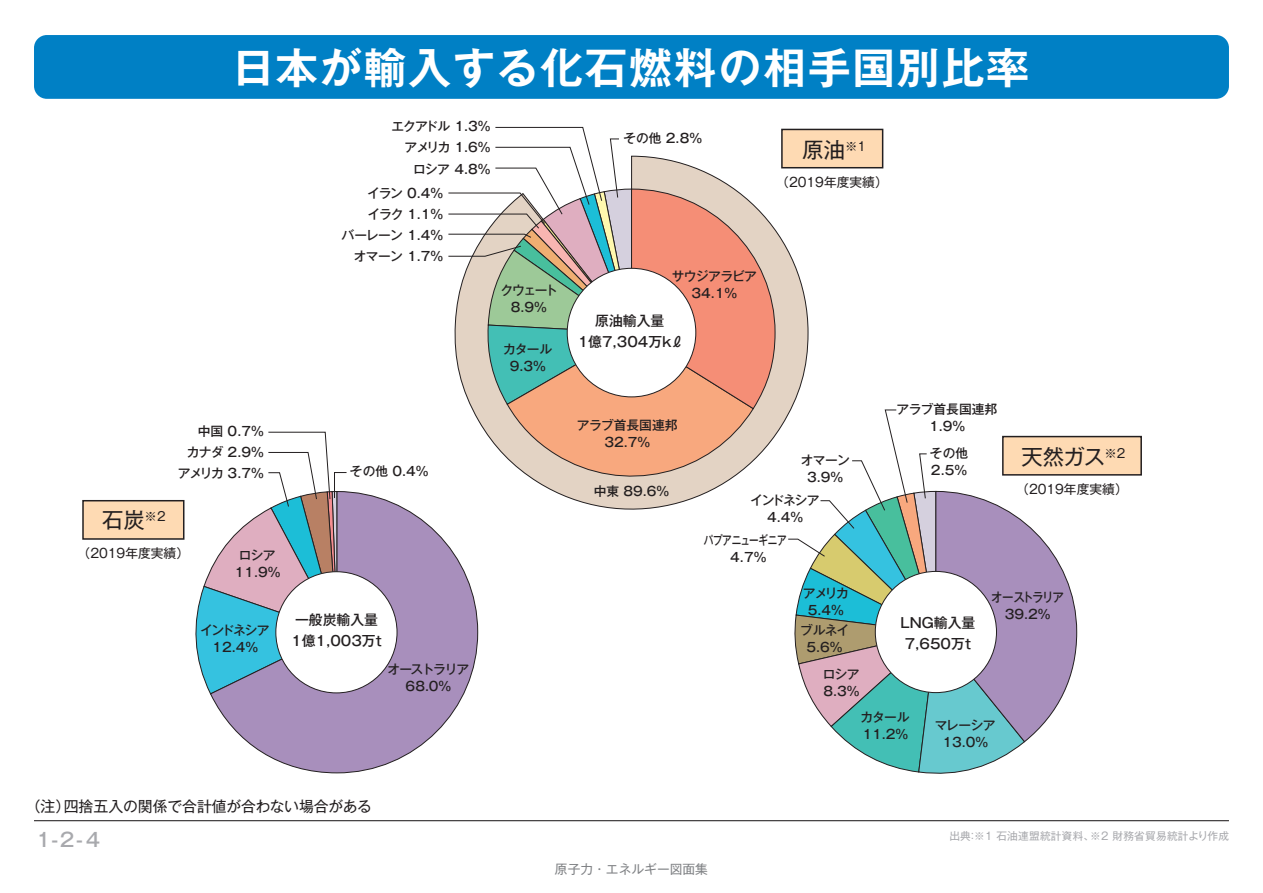
<style>
.page{position:relative;width:1263px;height:893px;background:#fff}
.page>*{position:absolute;margin:0;border:0;box-sizing:border-box;transform-origin:0 0}
.t1{font:700 42.45px "Gothic MB101 Pro De";letter-spacing:.05em;color:#fff}
.t2{font:21.3px "Gothic MB101 Pro";color:#231f20}
.t3{font:500 19.2px "Gothic MB101 Pro";color:#a8a9ad}
.t4{font:14.85px "Gothic MB101 Pro";letter-spacing:-.01em;color:#231f20}
.t5{font:500 13.8px/21.3px "Gothic MB101 Pro";color:#231f20;text-align:center}
.t6{font:500 12.75px/17px "Gothic MB101 Pro";letter-spacing:-.045em;color:#231f20;text-align:center}
.t7{font:12.75px "Gothic MB101 Pro";color:#231f20}
.t8{font:500 12.75px/17px "Gothic MB101 Pro";color:#231f20;text-align:center}
.t9{font:500 12.75px/21.3px "Gothic MB101 Pro";letter-spacing:-.075em;color:#231f20;text-align:right}
.t10{font:500 12.75px/17px "Gothic MB101 Pro";letter-spacing:-.045em;color:#231f20;text-align:center;scale:.75 1}
.t11{font:12.75px "Gothic MB101 Pro";color:#808285}
.t12{font:500 12.75px/17px "Gothic MB101 Pro";letter-spacing:-.08em;color:#231f20;text-align:center}
.t13{font:500 12.75px/17px "Gothic MB101 Pro";letter-spacing:-.12em;color:#231f20;text-align:center;scale:.9 1}
.t14{font:500 12.75px/17px "Gothic MB101 Pro";letter-spacing:-.1em;color:#231f20;text-align:center}
.t15{font:10.65px "Gothic MB101 Pro";letter-spacing:.025em;color:#a8a9ad}
</style>
<div class="page">
<div style="left:34px;top:35px;width:1195px;height:64px;background:#0080c5;border-radius:13px"></div>
<hr style="left:34px;top:820px;width:1195px;height:1px;background:#231f20">
<div style="left:1003px;top:437px;width:138px;height:38px;background:#fedab3"></div>
<div style="left:1002px;top:436px;width:140px;height:40px;border:2px solid #231f20"></div>
<svg style="left:788px;top:410px;width:289px;height:364px"></svg>
<div style="left:83px;top:501px;width:101px;height:38px;background:#fedab3"></div>
<div style="left:82px;top:500px;width:102px;height:40px;border:2px solid #231f20"></div>
<div style="left:782px;top:129px;width:101px;height:39px;background:#fedab3"></div>
<div style="left:781px;top:129px;width:102px;height:39px;border:2px solid #231f20"></div>
<svg style="left:564px;top:156px;width:245px;height:379px"></svg>
<svg style="left:210px;top:491px;width:268px;height:282px"></svg>
<div style="left:276px;top:572px;width:121px;height:121px;background:#fff;border-radius:50%"></div>
<svg style="left:195px;top:432px;width:152px;height:263px"></svg>
<svg style="left:448px;top:127px;width:328px;height:369px"></svg>
<h1 class="t1" style="left:232px;top:32px;width:798px">日本が輸入する化石燃料の相手国別比率</h1>
<p class="t9" style="left:391px;top:114px;width:101px">エクアドル 1.3％アメリカ 1.6％ロシア 4.8％</p>
<p class="t6" style="left:342px;top:180px;width:103px;line-height:21.3px;text-align:right">イラン 0.4％<br>イラク 1.1％<br>バーレーン 1.4％オマーン 1.7％</p>
<p class="t6" style="left:500px;top:280px;width:59px">クウェート<br>8.9％</p>
<p class="t6" style="left:503px;top:340px;width:51px">カタール<br>9.3％</p>
<h2 class="t2" style="left:102px;top:503px;width:65px">石炭<sup>※2</sup></h2>
<p class="t6" style="left:178px;top:419px;width:88px;line-height:21.3px;text-align:right">中国 0.7%<br>カナダ 2.9%アメリカ 3.7%</p>
<p class="t7" style="left:78px;top:542px;width:113px">（2019年度実績）</p>
<p class="t6" style="left:235px;top:545px;width:47px">ロシア<br>11.9%</p>
<p class="t6" style="left:350px;top:461px;width:80px">その他 0.4%</p>
<p class="t14" style="left:200px;top:620px;width:71px">インドネシア<br>12.4％</p>
<p class="t5" style="left:290px;top:607px;width:98px">一般炭輸入量<br>１億1,003万ｔ</p>
<p class="t12" style="left:388px;top:659px;width:83px">オーストラリア<br>68.0％</p>
<p class="t6" style="left:623px;top:128px;width:80px">その他 2.8％</p>
<h2 class="t2" style="left:802px;top:132px;width:65px">原油<sup>※1</sup></h2>
<p class="t7" style="left:776px;top:171px;width:113px">（2019年度実績）</p>
<p class="t6" style="left:672px;top:266px;width:87px">サウジアラビア<br>34.1％</p>
<p class="t5" style="left:578px;top:308px;width:108px">原油輸入量<br>1億7,304万ｋℓ</p>
<p class="t8" style="left:577px;top:415px;width:102px">アラブ首長国連邦<br>32.7％</p>
<p class="t6" style="left:594px;top:481px;width:77px">中東 89.6％</p>
<p class="t6" style="left:801px;top:450px;width:51px">オマーン<br>3.9％</p>
<p class="t6" style="left:750px;top:490px;width:71px">インドネシア<br>4.4％</p>
<p class="t10" style="left:704px;top:530px;width:112px">パプアニューギニア<br>4.7％</p>
<p class="t6" style="left:803px;top:583px;width:48px">アメリカ<br>5.4％</p>
<p class="t6" style="left:800px;top:620px;width:51px">ブルネイ<br>5.6％</p>
<p class="t6" style="left:823px;top:664px;width:38px;text-align:left">ロシア<br>8.3％</p>
<p class="t8" style="left:896px;top:399px;width:102px">アラブ首長国連邦<br>1.9％</p>
<p class="t6" style="left:930px;top:443px;width:40px;text-align:left">その他<br>2.5％</p>
<h2 class="t2" style="left:1021px;top:439px;width:105px">天然ガス<sup>※2</sup></h2>
<p class="t7" style="left:1016px;top:478px;width:113px">（2019年度実績）</p>
<p class="t5" style="left:900px;top:610px;width:76px">LNG輸入量<br>7,650万ｔ</p>
<p class="t13" style="left:991px;top:587px;width:82px">オーストラリア<br>39.2％</p>
<p class="t6" style="left:860px;top:707px;width:51px;text-align:left">カタール<br>11.2％</p>
<p class="t6" style="left:935px;top:715px;width:62px">マレーシア<br>13.0％</p>
<p class="t4" style="left:26px;top:794px;width:348px">（注）四捨五入の関係で合計値が合わない場合がある</p>
<h3 class="t3" style="left:36px;top:824px;width:66px">1-2-4</h3>
<p class="t11" style="left:555px;top:859px;width:155px">原子力・エネルギー図面集</p>
<p class="t15" style="left:949px;top:828px;width:281px">出典：※1 石油連盟統計資料、※2 財務省貿易統計より作成</p>
</div>
